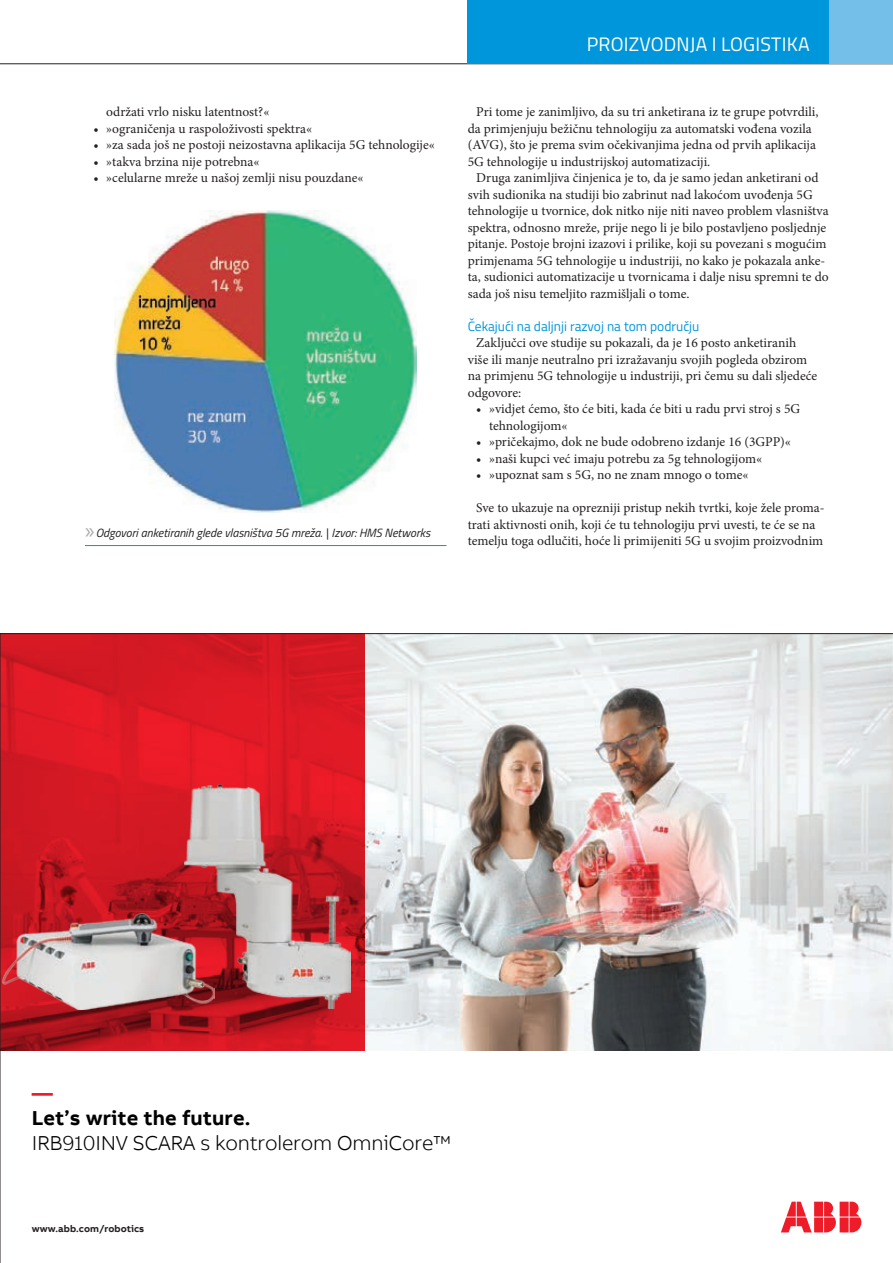
<style>
.page{position:relative;width:893px;height:1263px;background:#fff}
.page>*{position:absolute;margin:0;border:0;box-sizing:border-box;transform-origin:0 0}
.t1{font:700 21.15px "AB Bvoice";color:#ee1c28}
.t2{font:300 20.7px "AB Bvoice";letter-spacing:-.01em;color:#000001}
.t3{font:700 20.7px "AB Bvoice";letter-spacing:.005em;color:#000001}
.t4{font:19.5px "Titillium";letter-spacing:.01em;color:#fff}
.vsebina_-_body_text{font:13.5px/16.5px "Minion Pro";color:#231f20}
.Vsebina_-_podnaslov{font:13.5px "Titillium";color:#0096db}
.t5{font:italic 12px "Titillium";color:#231f20}
.t6{font:700 9.75px "AB Bvoice";color:#231f20}
.s1{font-family:"Myriad Pro";font-style:normal;font-size:22.5px;color:#a8a9ad}
</style>
<div class="page">
<img style="left:115px;top:211px;width:302px;height:301px">
<hr style="left:85px;top:545px;width:361px;height:1px;background:#0096db">
<hr style="left:0;top:63px;width:893px;height:1px;background:#231f20">
<div style="left:829px;top:0;width:64px;height:64px;background:#73bfea"></div>
<div style="left:468px;top:0;width:361px;height:64px;background:#0096db"></div>
<svg style="left:0;top:633px;width:893px;height:630px"></svg>
<p class="vsebina_-_body_text" style="left:106px;top:104px;width:165px">održati vrlo nisku latentnost?«</p>
<p class="vsebina_-_body_text" style="left:94px;top:120px;width:220px">• »ograničenja u raspoloživosti spektra«</p>
<p class="vsebina_-_body_text" style="left:94px;top:137px;width:343px">• »za sada još ne postoji neizostavna aplikacija 5G tehnologije«</p>
<p class="vsebina_-_body_text" style="left:94px;top:153px;width:167px">• »takva brzina nije potrebna«</p>
<p class="vsebina_-_body_text" style="left:94px;top:170px;width:271px">• »celularne mreže u našoj zemlji nisu pouzdane«</p>
<p class="t5" style="left:85px;top:524px;width:347px"><span class="s1">»</span>Odgovori anketiranih glede vlasništva 5G mreža. | Izvor: HMS Networks</p>
<h3 class="t4" style="left:587px;top:30px;width:224px">PROIZVODNJA I LOGISTIKA</h3>
<p class="vsebina_-_body_text" style="left:468px;top:104px;width:352px;text-indent:9px">Pri tome je zanimljivo, da su tri anketirana iz te grupe potvrdili, da primjenjuju bežičnu tehnologiju za automatski vođena vozila (AVG), što je prema svim očekivanjima jedna od prvih aplikacija 5G tehnologije u industrijskoj automatizaciji.</p>
<p class="vsebina_-_body_text" style="left:468px;top:170px;width:362px;text-indent:9px">Druga zanimljiva činjenica je to, da je samo jedan anketirani od svih sudionika na studiji bio zabrinut nad lakoćom uvođenja 5G tehnologije u tvornice, dok nitko nije niti naveo problem vlasništva spektra, odnosno mreže, prije nego li je bilo postavljeno posljednje pitanje. Postoje brojni izazovi i prilike, koji su povezani s mogućim primjenama 5G tehnologije u industriji, no kako je pokazala anke&shy;ta, sudionici automatizacije u tvornicama i dalje nisu spremni te do sada još nisu temeljito razmišljali o tome.</p>
<p class="Vsebina_-_podnaslov" style="left:468px;top:316px;width:233px">Čekajući na daljnji razvoj na tom području</p>
<p class="vsebina_-_body_text" style="left:468px;top:335px;width:351px;text-indent:9px">Zaključci ove studije su pokazali, da je 16 posto anketiranih više ili manje neutralno pri izražavanju svojih pogleda obzirom na primjenu 5G tehnologije u industriji, pri čemu su dali sljedeće odgovore:</p>
<p class="vsebina_-_body_text" style="left:489px;top:401px;width:313px;text-indent:-13px">• »vidjet ćemo, što će biti, kada će biti u radu prvi stroj s 5G tehnologijom«</p>
<p class="vsebina_-_body_text" style="left:476px;top:434px;width:316px">• »pričekajmo, dok ne bude odobreno izdanje 16 (3GPP)«</p>
<p class="vsebina_-_body_text" style="left:476px;top:450px;width:287px">• »naši kupci već imaju potrebu za 5g tehnologijom«</p>
<p class="vsebina_-_body_text" style="left:476px;top:467px;width:274px">• »upoznat sam s 5G, no ne znam mnogo o tome«</p>
<p class="vsebina_-_body_text" style="left:468px;top:500px;width:358px;text-indent:9px">Sve to ukazuje na oprezniji pristup nekih tvrtki, koje žele proma&shy;trati aktivnosti onih, koji će tu tehnologiju prvi uvesti, te će se na temelju toga odlučiti, hoće li primijeniti 5G u svojim proizvodnim</p>
<h1 class="t1" style="left:32px;top:1080px;width:23px">—</h1>
<h2 class="t3" style="left:32px;top:1105px;width:220px">Let’s write the future.</h2>
<h2 class="t2" style="left:32px;top:1131px;width:421px">IRB910INV SCARA s kontrolerom OmniCore™</h2>
<p class="t6" style="left:32px;top:1222px;width:114px">www.abb.com/robotics</p>
</div>
